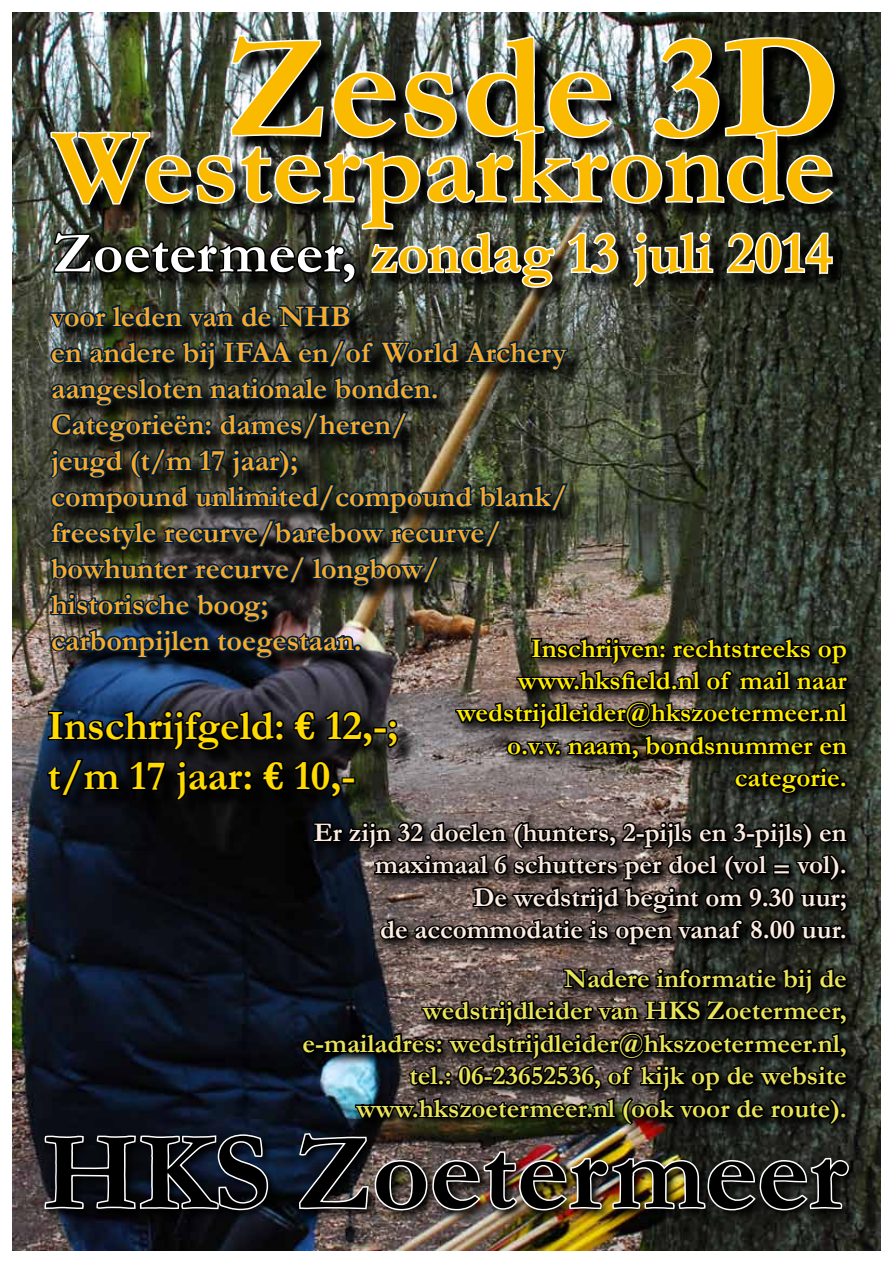
<style>
.page{position:relative;width:893px;height:1263px;background:#fff}
.page>*{position:absolute;margin:0;border:0;box-sizing:border-box;transform-origin:0 0}
.t1{font:700 150px "Garamond";color:#faba00}
.t2{font:700 111px "Garamond";color:#000}
.t3{font:700 108px "Garamond";color:#faba00}
.t4{font:700 58.5px "Garamond";color:#faba00}
.t5{font:700 42px/50.4px "Garamond";color:#ffdb00}
.t6{font:700 30px/36px "Garamond";color:#f7ab2c}
.t7{font:700 27px/32.4px "Garamond";color:#eae459;text-align:right}
.t8{font:700 27px/32.4px "Garamond";color:#fdecdf;text-align:right}
.t9{font:700 27px/32.4px "Garamond";color:#ffed00;text-align:right}
.s1{color:#fff}
</style>
<div class="page">
<img style="left:13px;top:13px;width:867px;height:1237px">
<svg style="left:851px;top:634px;width:9px;height:172px;background:#2b2e23"></svg>
<img style="left:43px;top:33px;width:808px;height:1218px">
<h1 class="t1" style="left:229px;top:-14px;width:613px">Zesde 3D</h1>
<h3 class="t3" style="left:52px;top:94px;width:784px">Westerparkronde</h3>
<h3 class="t4" style="left:54px;top:213px;width:780px"><span class="s1">Zoetermeer,</span> zondag 13 juli 2014</h3>
<p class="t6" style="left:51px;top:298px;width:518px">voor leden van de NHB<br>en andere bij IFAA en/of World Archery aangesloten nationale bonden.<br>Categorieën: dames/heren/<br>jeugd (t/m 17 jaar);<br>compound unlimited/compound blank/ freestyle recurve/barebow recurve/ bowhunter recurve/ longbow/ historische boog;<br>carbonpijlen toegestaan.</p>
<p class="t9" style="left:457px;top:632px;width:392px">Inschrijven: rechtstreeks op www.hksfield.nl of mail naar wedstrijdleider@hkszoetermeer.nl o.v.v. naam, bondsnummer en categorie.</p>
<p class="t8" style="left:314px;top:816px;width:535px">Er zijn 32 doelen (hunters, 2-pijls en 3-pijls) en maximaal 6 schutters per doel (vol = vol).<br>De wedstrijd begint om 9.30 uur;<br>de accommodatie is open vanaf 8.00 uur.</p>
<p class="t7" style="left:303px;top:962px;width:546px">Nadere informatie bij de<br>wedstrijdleider van HKS Zoetermeer, e-mailadres: wedstrijdleider@hkszoetermeer.nl, tel.: 06-23652536, of kijk op de website www.hkszoetermeer.nl (ook voor de route).</p>
<h3 class="t5" style="left:47px;top:701px;width:352px">Inschrijfgeld: € 12,-; t/m 17 jaar: € 10,-</h3>
<h2 class="t2" style="left:43px;top:1097px;width:806px">HKS Zoetermeer</h2>
</div>
